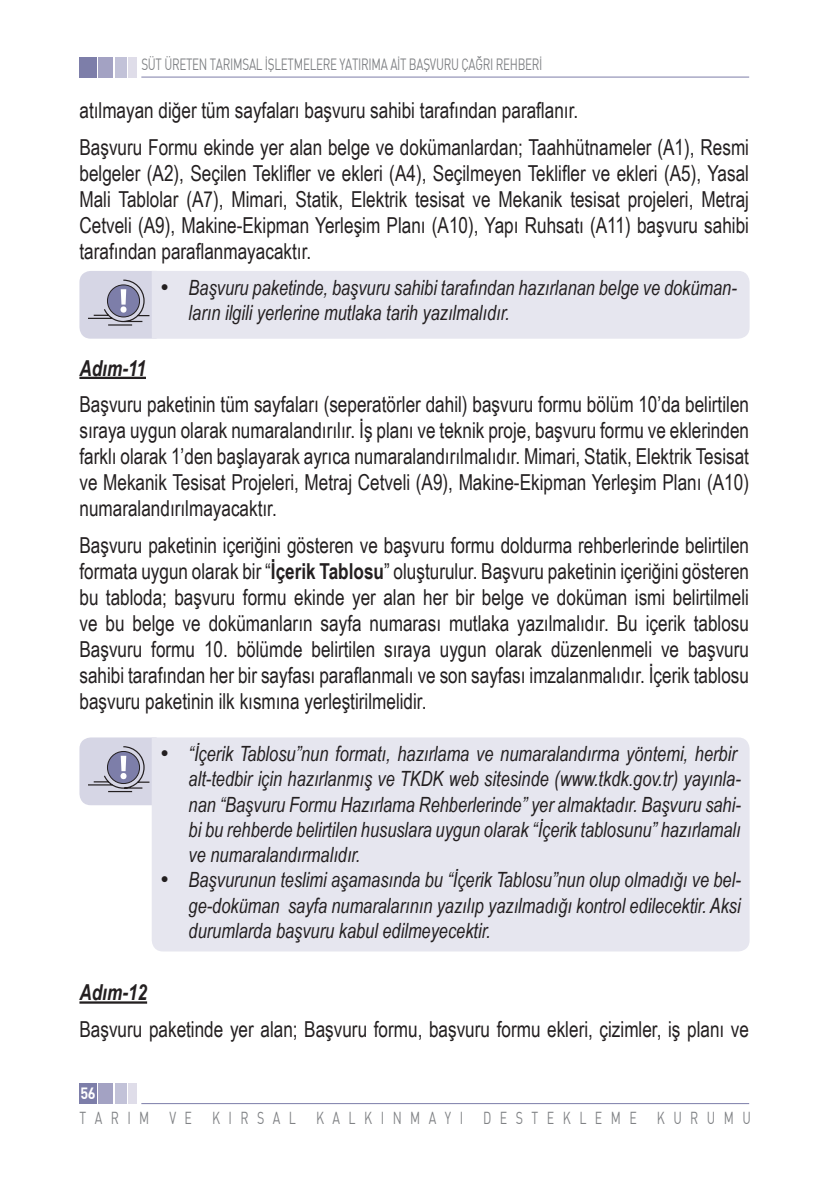
<style>
.page{position:relative;width:840px;height:1191px;background:#fff}
.page>*{position:absolute;margin:0;border:0;box-sizing:border-box;transform-origin:0 0}
.t1{font:22px/26px "Arial Narrow";color:#231f20;text-align:justify;scale:.95 1}
.t2{font:italic 700 22px "Arial Narrow";color:#231f20;scale:.95 1}
.t3{font:italic 21px/25.2px "Arial Narrow";color:#231f20;scale:.95 1}
.t4{font:17px "DINT";letter-spacing:.68em;color:#808285;scale:.73 1}
.t5{font:16px "DINT";letter-spacing:-.025em;color:#808285;scale:.73 1}
.t6{font:700 16px "DINT";color:#fff;scale:.9 1}
.s1{font-weight:700}
</style>
<div class="page">
<hr style="left:141px;top:77px;width:607px;height:1px;background:#7d7ea9">
<div style="left:128px;top:57px;width:9px;height:21px;background:#dfdde9"></div>
<div style="left:99px;top:57px;width:14px;height:21px;background:#a3a2c3"></div>
<div style="left:115px;top:57px;width:11px;height:21px;background:#c2c2d8"></div>
<div style="left:79px;top:57px;width:17px;height:21px;background:#7d7ea9"></div>
<hr style="left:141px;top:1103px;width:607px;height:1px;background:#7d7ea9">
<div style="left:128px;top:1083px;width:9px;height:21px;background:#dfdde9"></div>
<div style="left:99px;top:1083px;width:14px;height:21px;background:#a3a2c3"></div>
<div style="left:115px;top:1083px;width:11px;height:21px;background:#c2c2d8"></div>
<div style="left:79px;top:1083px;width:17px;height:21px;background:#7d7ea9"></div>
<hr style="left:79px;top:377px;width:67px;height:2px;background:#231f20">
<hr style="left:79px;top:1001px;width:68px;height:2px;background:#231f20">
<div style="left:156px;top:271px;width:593px;height:68px;background:#e6e6ef"></div>
<svg style="left:79px;top:271px;width:77px;height:68px;background:#c2c2d3"></svg>
<div style="left:152px;top:737px;width:597px;height:214px;background:#e6e6ef"></div>
<svg style="left:79px;top:737px;width:77px;height:68px;background:#c2c2d3"></svg>
<p class="t5" style="left:141px;top:55px;width:551px">SÜT ÜRETEN TARIMSAL İŞLETMELERE YATIRIMA AİT BAŞVURU ÇAĞRI REHBERİ</p>
<p class="t1" style="left:79px;top:91px;width:706px;line-height:36.8px">atılmayan diğer tüm sayfaları başvuru sahibi tarafından paraflanır.<br>Başvuru Formu ekinde yer alan belge ve dokümanlardan; Taahhütnameler (A1), Resmi</p>
<p class="t1" style="left:79px;top:159px;width:706px">belgeler (A2), Seçilen Teklifler ve ekleri (A4), Seçilmeyen Teklifler ve ekleri (A5), Yasal Mali Tablolar (A7), Mimari, Statik, Elektrik tesisat ve Mekanik tesisat projeleri, Metraj Cetveli (A9), Makine-Ekipman Yerleşim Planı (A10), Yapı Ruhsatı (A11) başvuru sahibi tarafından paraflanmayacaktır.</p>
<p class="t3" style="left:188px;top:274px;width:578px;text-indent:-28px">• Başvuru paketinde, başvuru sahibi tarafından hazırlanan belge ve doküman&shy;ların ilgili yerlerine mutlaka tarih yazılmalıdır.</p>
<p class="t2" style="left:79px;top:351px;width:71px">Adım-11</p>
<p class="t1" style="left:79px;top:391px;width:706px">Başvuru paketinin tüm sayfaları (seperatörler dahil) başvuru formu bölüm 10’da belirtilen sıraya uygun olarak numaralandırılır. İş planı ve teknik proje, başvuru formu ve eklerinden farklı olarak 1’den başlayarak ayrıca numaralandırılmalıdır. Mimari, Statik, Elektrik Tesisat ve Mekanik Tesisat Projeleri, Metraj Cetveli (A9), Makine-Ekipman Yerleşim Planı (A10) numaralandırılmayacaktır.</p>
<p class="t1" style="left:79px;top:531px;width:706px">Başvuru paketinin içeriğini gösteren ve başvuru formu doldurma rehberlerinde belirtilen formata uygun olarak bir “<span class="s1">İçerik Tablosu</span>” oluşturulur. Başvuru paketinin içeriğini gösteren bu tabloda; başvuru formu ekinde yer alan her bir belge ve doküman ismi belirtilmeli ve bu belge ve dokümanların sayfa numarası mutlaka yazılmalıdır. Bu içerik tablosu Başvuru formu 10. bölümde belirtilen sıraya uygun olarak düzenlenmeli ve başvuru sahibi tarafından her bir sayfası paraflanmalı ve son sayfası imzalanmalıdır. İçerik tablosu başvuru paketinin ilk kısmına yerleştirilmelidir.</p>
<p class="t3" style="left:188px;top:741px;width:582px;text-indent:-28px">• “İçerik Tablosu”nun formatı, hazırlama ve numaralandırma yöntemi, herbir alt-tedbir için hazırlanmış ve TKDK web sitesinde (www.tkdk.gov.tr) yayınla&shy;nan “Başvuru Formu Hazırlama Rehberlerinde” yer almaktadır. Başvuru sahi&shy;bi bu rehberde belirtilen hususlara uygun olarak “İçerik tablosunu” hazırlamalı ve numaralandırmalıdır.</p>
<p class="t3" style="left:188px;top:867px;width:582px;text-align:justify;text-indent:-28px">• Başvurunun teslimi aşamasında bu “İçerik Tablosu”nun olup olmadığı ve bel&shy;ge-doküman sayfa numaralarının yazılıp yazılmadığı kontrol edilecektir. Aksi durumlarda başvuru kabul edilmeyecektir.</p>
<p class="t2" style="left:79px;top:975px;width:73px">Adım-12</p>
<p class="t1" style="left:79px;top:1015px;width:706px">Başvuru paketinde yer alan; Başvuru formu, başvuru formu ekleri, çizimler, iş planı ve</p>
<p class="t6" style="left:80px;top:1082px;width:18px">56</p>
<p class="t4" style="left:79px;top:1107px;width:920px">TARIM VE KIRSAL KALKINMAYI DESTEKLEME KURUMU</p>
</div>
